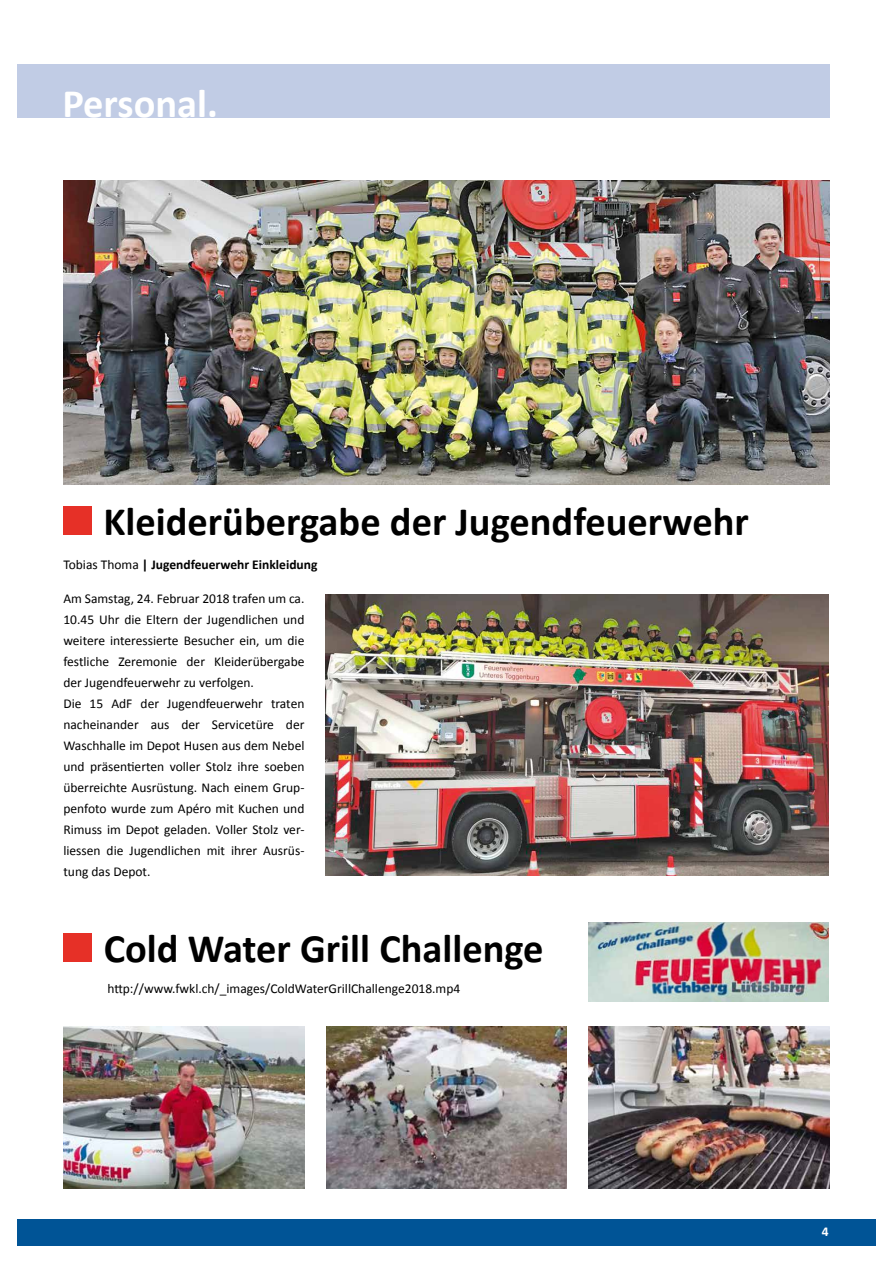
<style>
.page{position:relative;width:893px;height:1263px;background:#fff}
.page>*{position:absolute;margin:0;border:0;box-sizing:border-box;transform-origin:0 0}
.t1{font:700 40.5px "Calibri";color:#000}
.t2{font:700 40.5px "Calibri";color:#fff}
.t3{font:13.5px/21px "Calibri";color:#000}
.t4{font:700 13.5px "Calibri";color:#000}
.t5{font:700 13.5px "Calibri";color:#fff}
.s1{font-weight:400}
</style>
<div class="page">
<div style="left:17px;top:1219px;width:859px;height:27px;background:#005496"></div>
<div style="left:17px;top:64px;width:812px;height:53px;background:#c1cce5"></div>
<div style="left:63px;top:506px;width:28px;height:29px;background:#e63027"></div>
<div style="left:63px;top:934px;width:29px;height:28px;background:#e63027"></div>
<img style="left:64px;top:180px;width:765px;height:304px">
<img style="left:326px;top:594px;width:503px;height:281px">
<img style="left:588px;top:923px;width:240px;height:78px">
<img style="left:64px;top:1027px;width:241px;height:161px">
<img style="left:326px;top:1027px;width:241px;height:161px">
<img style="left:588px;top:1027px;width:241px;height:161px">
<h1 class="t2" style="left:62px;top:79px;width:157px">Personal.</h1>
<h1 class="t1" style="left:103px;top:496px;width:647px">Kleiderübergabe der Jugendfeuerwehr</h1>
<p class="t4" style="left:63px;top:556px;width:256px"><span class="s1">Tobias Thoma</span> | Jugendfeuerwehr Einkleidung</p>
<p class="t3" style="left:63px;top:588px;width:243px">Am Samstag, 24. Februar 2018 trafen um ca.<br>10.45 Uhr die Eltern der Jugendlichen und weitere interessierte Besucher ein, um die festliche Zeremonie der Kleiderübergabe der Jugendfeuerwehr zu verfolgen.<br>Die 15 AdF der Jugendfeuerwehr traten nacheinander aus der Servicetüre der Waschhalle im Depot Husen aus dem Nebel und präsentierten voller Stolz ihre soeben überreichte Ausrüstung. Nach einem Grup&shy;penfoto wurde zum Apéro mit Kuchen und Rimuss im Depot geladen. Voller Stolz ver&shy;liessen die Jugendlichen mit ihrer Ausrüs&shy;tung das Depot.</p>
<h1 class="t1" style="left:104px;top:923px;width:441px">Cold Water Grill Challenge</h1>
<p class="t3" style="left:107px;top:978px;width:354px">http://www.fwkl.ch/_images/ColdWaterGrillChallenge2018.mp4</p>
<p class="t5" style="left:822px;top:1223px;width:8px">4</p>
</div>
